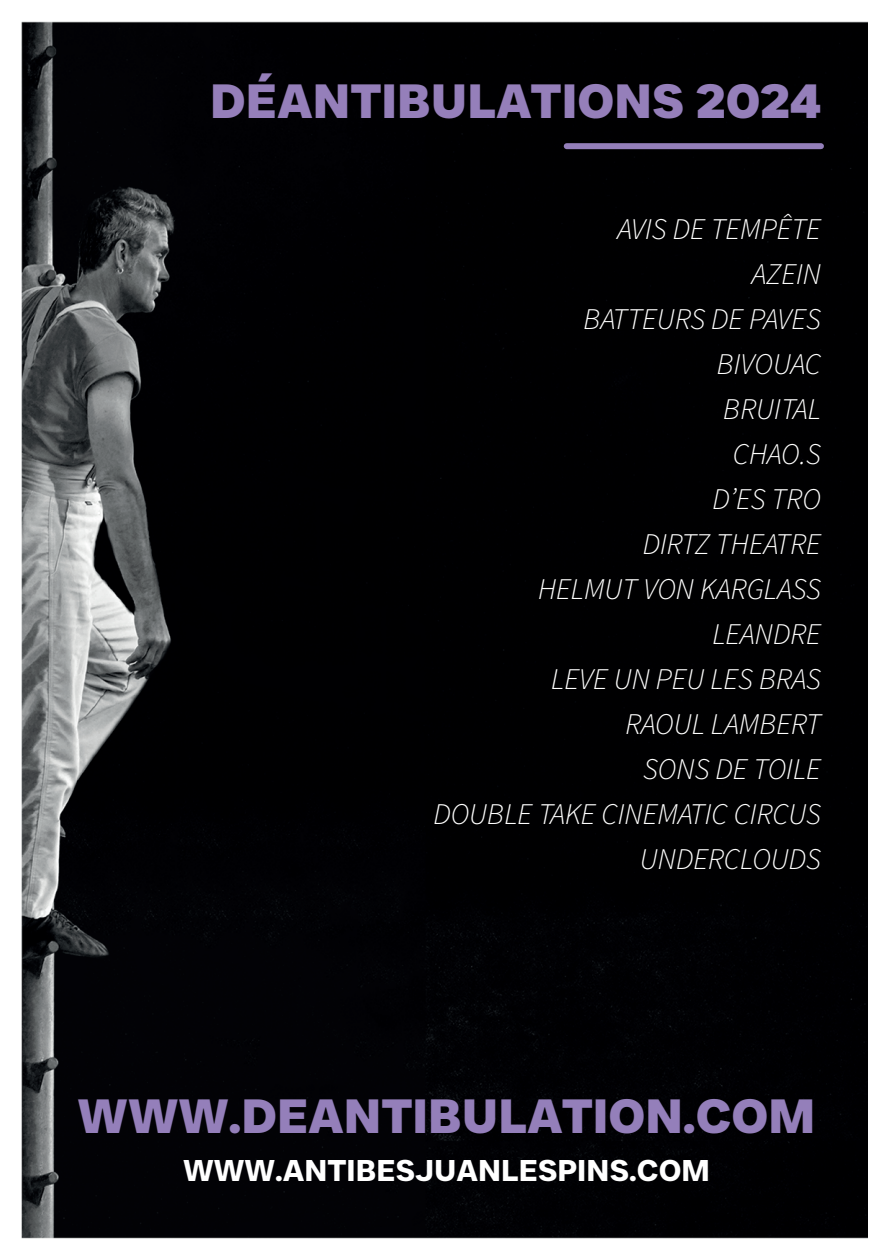
<style>
.page{position:relative;width:893px;height:1259px;background:#fff}
.page>*{position:absolute;margin:0;border:0;box-sizing:border-box;transform-origin:0 0}
.t1{font:700 expanded 48px "JUST Sans";color:#947fba}
.t2{font:700 expanded 48px "JUST Sans";color:#957fba}
.t3{font:italic 30px/45px "Source Sans Variable";color:#fff;text-align:right}
.t4{font:700 30px "JUST Sans";color:#fff}
</style>
<div class="page">
<img style="left:21px;top:21px;width:847px;height:1218px">
<div style="left:567px;top:143px;width:254px;height:6px;background:#947fba"></div>
<h1 class="t2" style="left:210px;top:71px;width:612px">DÉANTIBULATIONS 2024</h1>
<p class="t3" style="left:433px;top:207px;width:389px">AVIS DE TEMPÊTE<br>AZEIN<br>BATTEURS DE PAVES<br>BIVOUAC<br>BRUITAL<br>CHAO.S<br>D’ES TRO<br>DIRTZ THEATRE<br>HELMUT VON KARGLASS<br>LEANDRE<br>LEVE UN PEU LES BRAS<br>RAOUL LAMBERT<br>SONS DE TOILE<br>DOUBLE TAKE CINEMATIC CIRCUS<br>UNDERCLOUDS</p>
<h1 class="t1" style="left:78px;top:1085px;width:739px">WWW.DEANTIBULATION.COM</h1>
<p class="t4" style="left:183px;top:1151px;width:528px">WWW.ANTIBESJUANLESPINS.COM</p>
</div>
